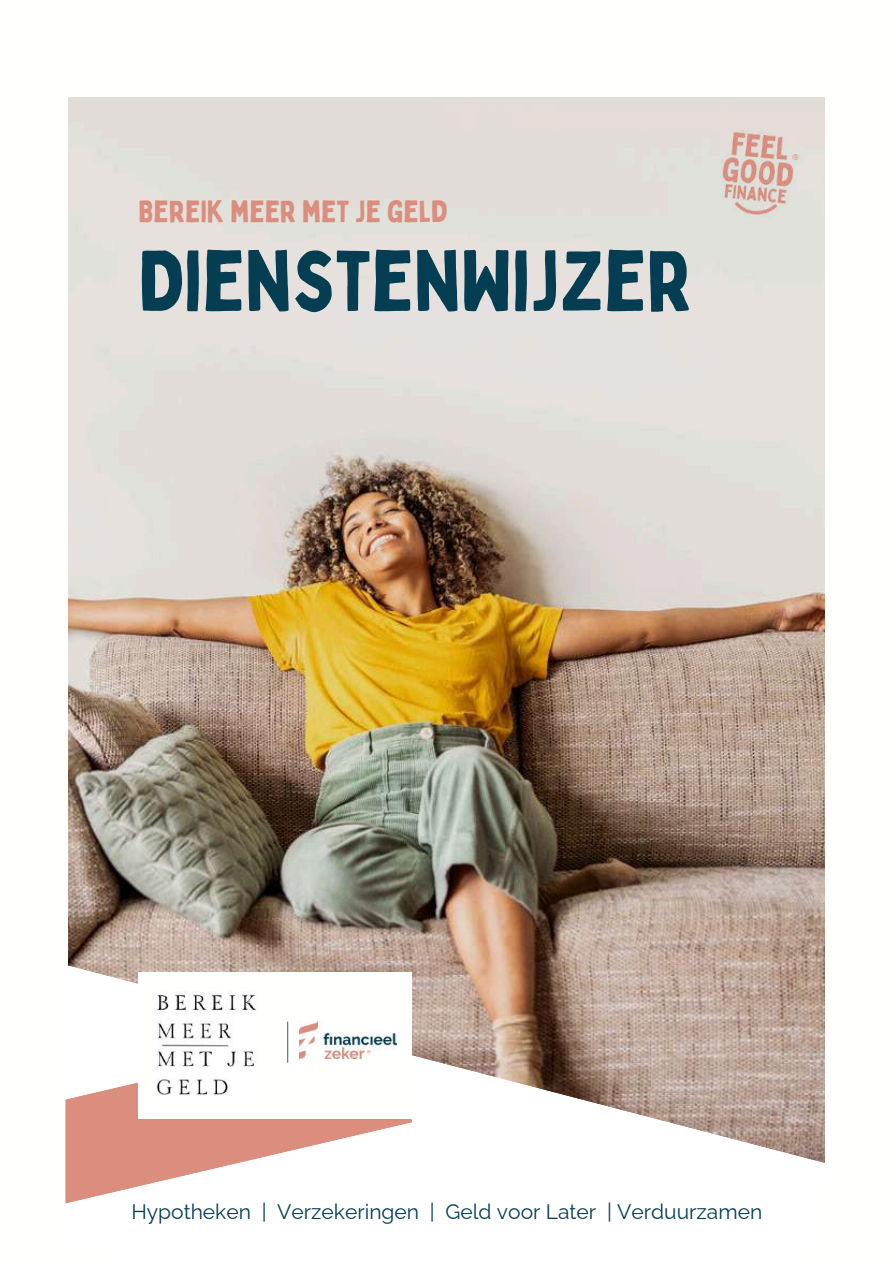
<style>
.page{position:relative;width:894px;height:1264px;background:#fff}
.page>*{position:absolute;margin:0;border:0;box-sizing:border-box;transform-origin:0 0}
.t1{font:84px "Bobby Jones";color:#053e53}
.t2{font:30px "Bobby Jones";color:#dc8e7e}
.t3{font:21px "Raleway";color:#053e53}
</style>
<div class="page">
<img style="left:68px;top:97px;width:756px;height:844px">
<svg style="left:68px;top:941px;width:757px;height:222px"></svg>
<svg style="left:66px;top:1023px;width:346px;height:181px"></svg>
<div style="left:138px;top:971px;width:274px;height:147px;background:#fffffe"></div>
<img style="left:708px;top:125px;width:95px;height:94px">
<img style="left:300px;top:1021px;width:96px;height:37px">
<hr style="left:287px;top:1021px;width:1px;height:41px;background:#4c7280">
<img style="left:157px;top:991px;width:100px;height:105px">
<h2 class="t2" style="left:138px;top:192px;width:310px">BEREIK MEER MET JE GELD</h2>
<h1 class="t1" style="left:138px;top:228px;width:555px">DIENSTENWIJZER</h1>
<p class="t3" style="left:131px;top:1199px;width:632px">Hypotheken | Verzekeringen | Geld voor Later | Verduurzamen</p>
</div>
